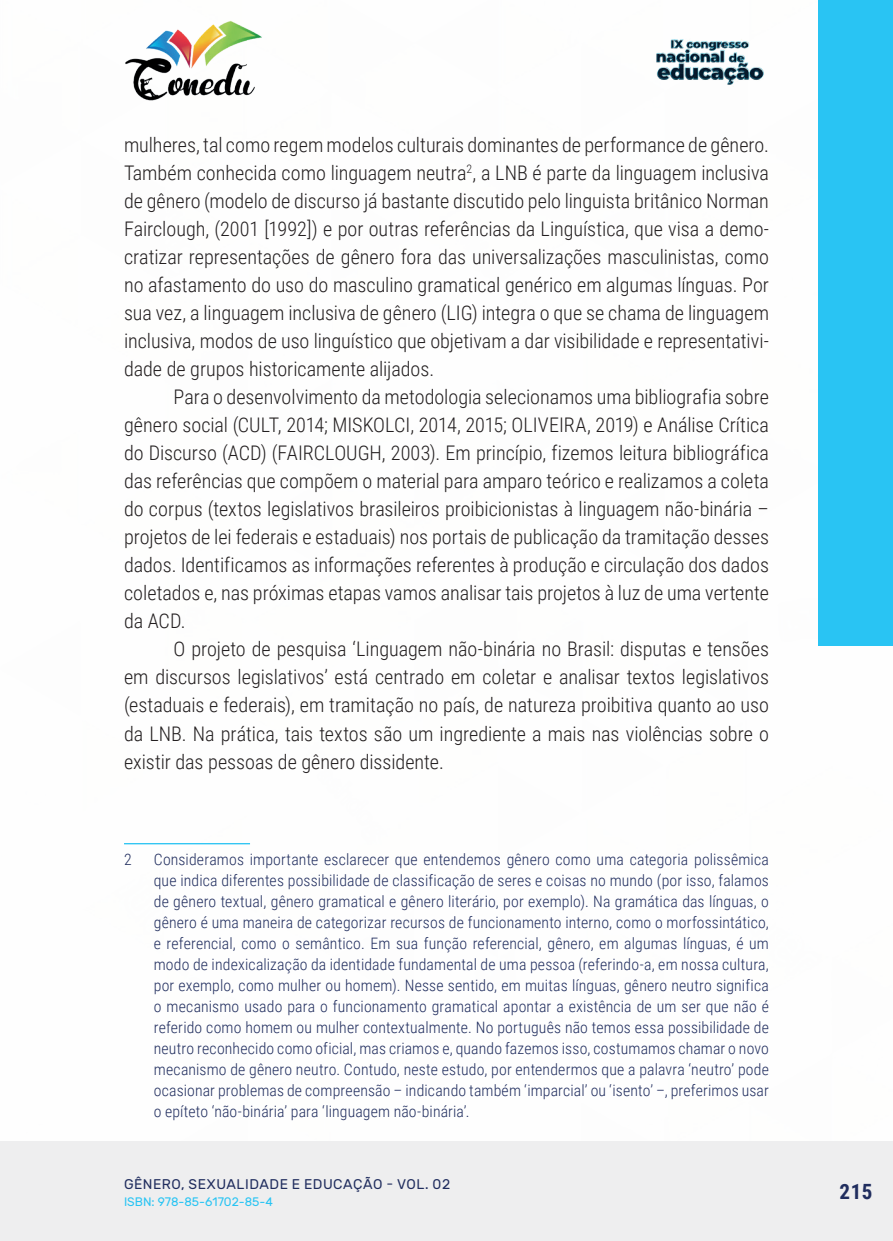
<style>
.page{position:relative;width:893px;height:1241px;background:#fff}
.page>*{position:absolute;margin:0;border:0;box-sizing:border-box;transform-origin:0 0}
.t1{font:700 21px "Roboto Condensed";color:#202d5e}
._9_CORPO{font:300 20.12px/28px "Roboto Condensed";color:#231f20;text-align:justify}
._24_RODAPE{font:300 15.75px/21px "Roboto Condensed";letter-spacing:.005em;color:#202d5e;text-align:justify}
.t2{font:14px "Rubik";letter-spacing:.035em;color:#202d5e}
.t3{font:12.25px "Rubik";color:#29c4f3}
</style>
<div class="page">
<div style="left:0;top:1141px;width:893px;height:99px;background:#eeeeef"></div>
<img style="left:125px;top:20px;width:137px;height:81px">
<img style="left:656px;top:39px;width:108px;height:46px">
<div style="left:819px;top:0;width:74px;height:645px;background:#29c4f3"></div>
<hr style="left:124px;top:842px;width:126px;height:2px;background:#29c4f3">
<p class="_9_CORPO" style="left:124px;top:130px;width:646px">mulheres, tal como regem modelos culturais dominantes de performance de gênero.<br>Também conhecida como linguagem neutra<sup>2</sup>, a LNB é parte da linguagem inclusiva de gênero (modelo de discurso já bastante discutido pelo linguista britânico Norman Fairclough, (2001 [1992]) e por outras referências da Linguística, que visa a demo&shy;cratizar representações de gênero fora das universalizações masculinistas, como no afastamento do uso do masculino gramatical genérico em algumas línguas. Por sua vez, a linguagem inclusiva de gênero (LIG) integra o que se chama de linguagem inclusiva, modos de uso linguístico que objetivam a dar visibilidade e representativi&shy;dade de grupos historicamente alijados.</p>
<p class="_9_CORPO" style="left:124px;top:382px;width:646px;text-indent:50px">Para o desenvolvimento da metodologia selecionamos uma bibliografia sobre gênero social (CULT, 2014; MISKOLCI, 2014, 2015; OLIVEIRA, 2019) e Análise Crítica do Discurso (ACD) (FAIRCLOUGH, 2003). Em princípio, fizemos leitura bibliográfica das referências que compõem o material para amparo teórico e realizamos a coleta do corpus (textos legislativos brasileiros proibicionistas à linguagem não-binária – projetos de lei federais e estaduais) nos portais de publicação da tramitação desses dados. Identificamos as informações referentes à produção e circulação dos dados coletados e, nas próximas etapas vamos analisar tais projetos à luz de uma vertente da ACD.</p>
<p class="_9_CORPO" style="left:124px;top:634px;width:646px;text-indent:50px">O projeto de pesquisa ‘Linguagem não-binária no Brasil: disputas e tensões em discursos legislativos’ está centrado em coletar e analisar textos legislativos (estaduais e federais), em tramitação no país, de natureza proibitiva quanto ao uso da LNB. Na prática, tais textos são um ingrediente a mais nas violências sobre o existir das pessoas de gênero dissidente.</p>
<p class="_24_RODAPE" style="left:124px;top:847px;width:9px">2</p>
<p class="_24_RODAPE" style="left:154px;top:847px;width:617px">Consideramos importante esclarecer que entendemos gênero como uma categoria polissêmica que indica diferentes possibilidade de classificação de seres e coisas no mundo (por isso, falamos de gênero textual, gênero gramatical e gênero literário, por exemplo). Na gramática das línguas, o gênero é uma maneira de categorizar recursos de funcionamento interno, como o morfossintático, e referencial, como o semântico. Em sua função referencial, gênero, em algumas línguas, é um modo de indexicalização da identidade fundamental de uma pessoa (referindo-a, em nossa cultura, por exemplo, como mulher ou homem). Nesse sentido, em muitas línguas, gênero neutro significa o mecanismo usado para o funcionamento gramatical apontar a existência de um ser que não é referido como homem ou mulher contextualmente. No português não temos essa possibilidade de neutro reconhecido como oficial, mas criamos e, quando fazemos isso, costumamos chamar o novo mecanismo de gênero neutro. Contudo, neste estudo, por entendermos que a palavra ‘neutro’ pode ocasionar problemas de compreensão – indicando também ‘imparcial’ ou ‘isento’ –, preferimos usar o epíteto ‘não-binária’ para ‘linguagem não-binária’.</p>
<p class="t2" style="left:124px;top:1175px;width:328px">GÊNERO, SEXUALIDADE E EDUCAÇÃO - VOL. 02</p>
<p class="t3" style="left:124px;top:1194px;width:150px">ISBN: 978-85-61702-85-4</p>
<p class="t1" style="left:839px;top:1176px;width:34px">215</p>
</div>
